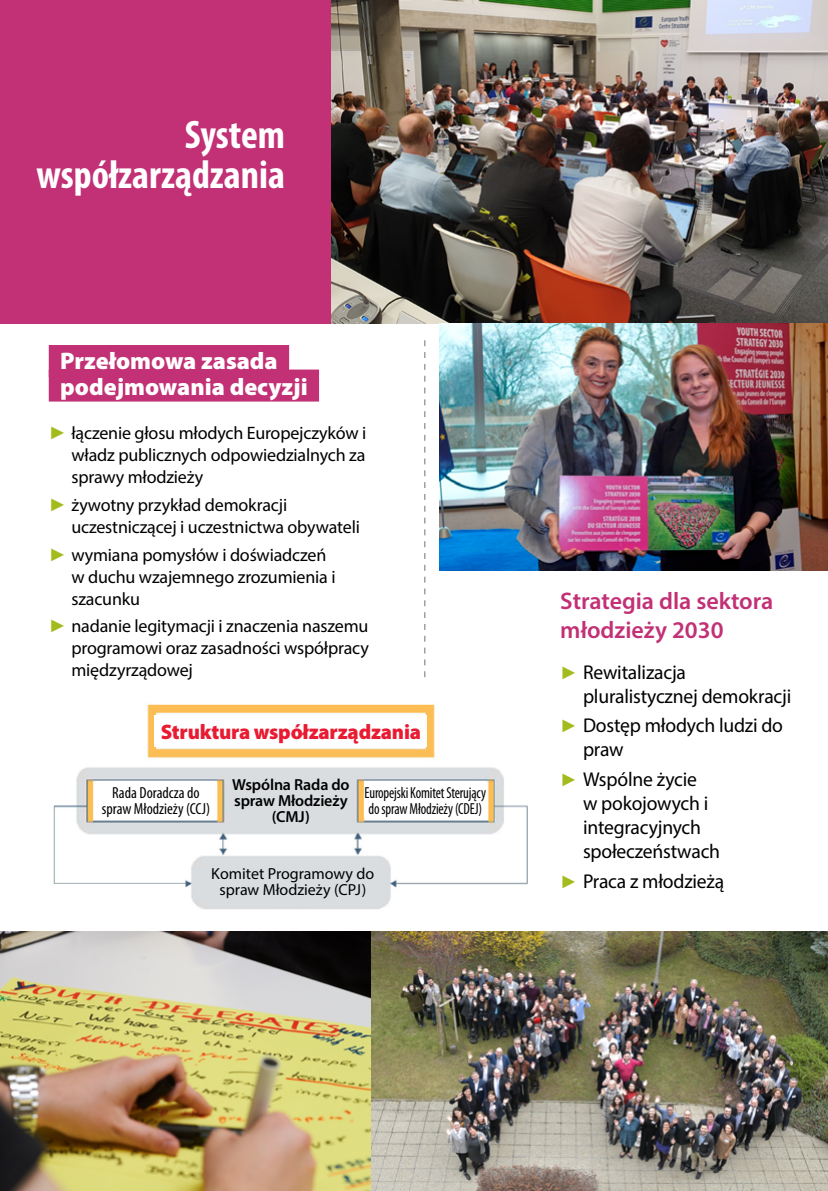
<style>
.page{position:relative;width:828px;height:1191px;background:#fff}
.page>*{position:absolute;margin:0;border:0;box-sizing:border-box;transform-origin:0 0}
.Texte{font:700 condensed 40px/40px "Myriad Pro";color:#fff;text-align:right}
.Titre_grisé{font:900 24px/26px "Myriad Pro";color:#fff}
._03_sous_sous-titre{font:600 24px/28px "Myriad Pro";color:#c23075}
.Texte-2{font:900 21px "Myriad Pro";letter-spacing:-.01em;color:#e81b32}
.t1{font:20px/24px "Myriad Pro";letter-spacing:-.01em;color:#000}
.t2{font:18px/22px "Myriad Pro";letter-spacing:-.01em;color:#000;text-align:justify}
.Texte-3{font:condensed 16px/16px "Myriad Pro";letter-spacing:-.01em;color:#000;scale:.9 1}
.Texte-4{font:16px/16px "Myriad Pro";color:#000;text-align:center}
.Texte-5{font:condensed 16px/16px "Myriad Pro";letter-spacing:-.01em;color:#000;text-align:center}
.Texte-6{font:600 16px/16px "Myriad Pro";letter-spacing:-.01em;color:#000;text-align:center}
.s1{font-family:"Arial";color:#a4bb1e}
.s2{font-family:"Arial";font-size:18px;color:#a4bb1e}
</style>
<div class="page">
<div style="left:49px;top:345px;width:240px;height:32px;background:#c23075"></div>
<div style="left:49px;top:369px;width:270px;height:32px;background:#c23075"></div>
<img style="left:371px;top:931px;width:457px;height:260px">
<img style="left:330px;top:0;width:498px;height:323px">
<div style="left:0;top:0;width:330px;height:323px;background:#c23075"></div>
<img style="left:0;top:931px;width:371px;height:260px">
<img style="left:439px;top:323px;width:389px;height:247px">
<svg style="left:424px;top:340px;width:1px;height:337px"></svg>
<img style="left:53px;top:704px;width:475px;height:205px">
<div style="left:227px;top:774px;width:127px;height:51px;background:#d9dde0"></div>
<div style="left:155px;top:715px;width:272px;height:32px;background:#fff"></div>
<div style="left:95px;top:781px;width:122px;height:38px;background:#fff"></div>
<div style="left:365px;top:781px;width:121px;height:36px;background:#fff"></div>
<div style="left:203px;top:859px;width:180px;height:44px;background:#d9dde0"></div>
<p class="Texte" style="left:36px;top:114px;width:250px">System współzarządzania</p>
<p class="Titre_grisé" style="left:60px;top:346px;width:249px">Przełomowa zasada podejmowania decyzji</p>
<p class="t2" style="left:71px;top:422px;width:296px;text-indent:-23px"><span class="s1">►</span> łączenie głosu młodych Europejczyków i władz publicznych odpowiedzialnych za sprawy młodzieży</p>
<p class="t2" style="left:71px;top:493px;width:290px;text-indent:-23px"><span class="s1">►</span> żywotny przykład demokracji uczestniczącej i uczestnictwa obywateli</p>
<p class="t2" style="left:71px;top:543px;width:266px;text-align:left;text-indent:-23px"><span class="s1">►</span> wymiana pomysłów i doświadczeń w duchu wzajemnego zrozumienia i szacunku</p>
<p class="t2" style="left:71px;top:615px;width:299px;text-indent:-23px"><span class="s1">►</span> nadanie legitymacji i znaczenia naszemu programowi oraz zasadności współpracy międzyrządowej</p>
<p class="Texte-2" style="left:161px;top:718px;width:262px">Struktura współzarządzania</p>
<p class="Texte-6" style="left:232px;top:776px;width:119px">Wspólna Rada do spraw Młodzieży (CMJ)</p>
<p class="Texte-5" style="left:102px;top:784px;width:110px">Rada Doradcza do spraw Młodzieży (CCJ)</p>
<p class="Texte-3" style="left:365px;top:784px;width:136px">Europejski Komitet Sterujący do spraw Młodzieży (CDEJ)</p>
<p class="Texte-4" style="left:211px;top:865px;width:164px">Komitet Programowy do spraw Młodzieży (CPJ)</p>
<p class="_03_sous_sous-titre" style="left:560px;top:587px;width:214px">Strategia dla sektora młodzieży 2030</p>
<p class="t1" style="left:583px;top:659px;width:210px;text-indent:-23px"><span class="s2">►</span> Rewitalizacja pluralistycznej demokracji</p>
<p class="t1" style="left:583px;top:713px;width:202px;text-indent:-23px"><span class="s2">►</span> Dostęp młodych ludzi do praw</p>
<p class="t1" style="left:583px;top:767px;width:139px;text-indent:-23px"><span class="s2">►</span> Wspólne życie<br>w pokojowych i integracyjnych społeczeństwach</p>
<p class="t1" style="left:560px;top:868px;width:165px"><span class="s2">►</span> Praca z młodzieżą</p>
</div>
